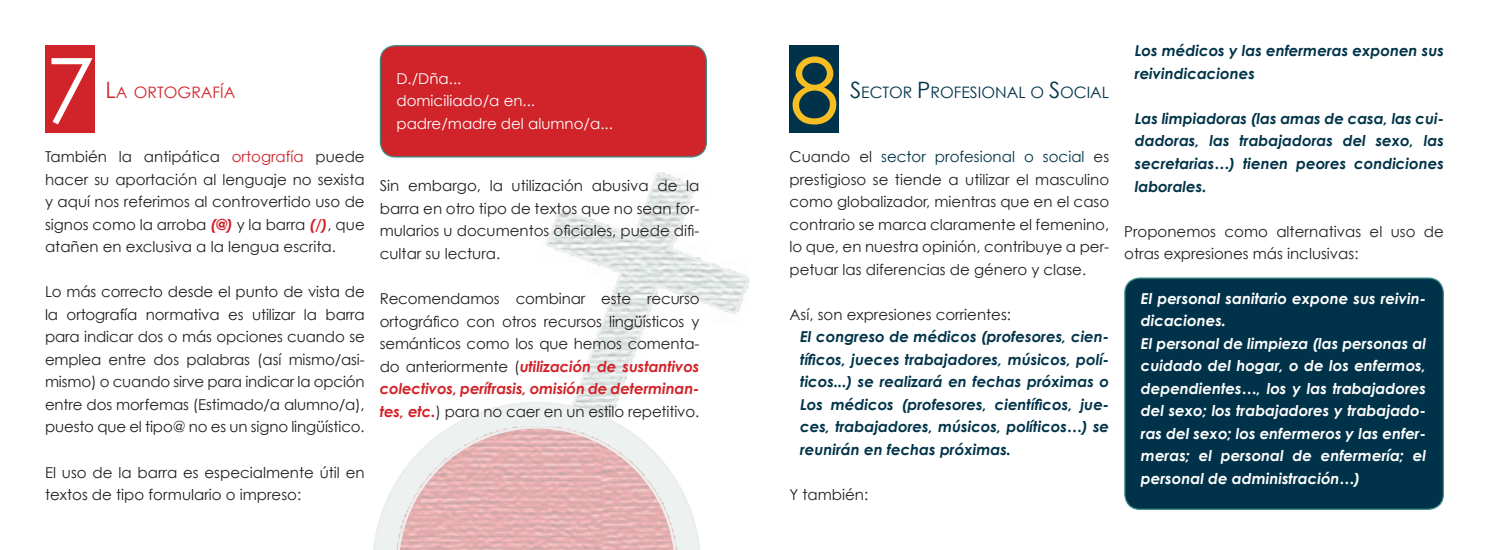
<style>
.page{position:relative;width:1489px;height:550px;background:#fff}
.page>*{position:absolute;margin:0;border:0;box-sizing:border-box;transform-origin:0 0}
.t1{font:90px "Century Gothic";color:#fff}
.t2{font:90px "Century Gothic";color:#f7be23}
.t3{font:15.75px "Century Gothic";color:#003349}
.t4{font:15.75px "Century Gothic";color:#d1232a}
.t5{font:15px/22.5px "Century Gothic";color:#231f20;text-align:justify}
.t6{font:italic 700 15px/22.5px "Century Gothic";color:#003349;text-align:justify}
.t7{font:italic 700 15px/22.5px "Century Gothic";color:#fff}
.t8{font:15px/22.5px "Century Gothic";color:#fff}
.s1{font-size:22.5px}
.s2{color:#d1232a}
.s3{font-weight:700;font-style:italic;color:#d1232a}
.s4{color:#003349}
</style>
<div class="page">
<img style="left:397px;top:426px;width:278px;height:123px">
<svg style="left:545px;top:172px;width:204px;height:248px"></svg>
<div style="left:45px;top:45px;width:50px;height:88px;background:#d1232a"></div>
<div style="left:380px;top:46px;width:326px;height:111px;background:#d1232a;border-radius:15px"></div>
<div style="left:380px;top:45px;width:327px;height:112px;border:1px solid #398d82;border-radius:15px"></div>
<div style="left:789px;top:45px;width:50px;height:88px;background:#003349"></div>
<div style="left:1124px;top:278px;width:319px;height:231px;background:#003349;border-radius:15px"></div>
<div style="left:1124px;top:277px;width:319px;height:232px;border:1px solid #398d82;border-radius:15px"></div>
<h1 class="t1" style="left:45px;top:35px;width:51px">7</h1>
<p class="t4" style="left:106px;top:82px;width:131px"><span class="s1">L</span>A ORTOGRAFÍA</p>
<p class="t8" style="left:396px;top:67px;width:218px">D./Dña...<br>domiciliado/a en... padre/madre del alumno/a...</p>
<p class="t5" style="left:45px;top:145px;width:321px">También la antipática <span class="s2">ortografía</span> puede hacer su aportación al lenguaje no sexista y aquí nos referimos al controvertido uso de signos como la arroba <span class="s3">(@)</span> y la barra <span class="s3">(/)</span>, que atañen en exclusiva a la lengua escrita.</p>
<p class="t5" style="left:45px;top:280px;width:321px">Lo más correcto desde el punto de vista de la ortografía normativa es utilizar la barra para indicar dos o más opciones cuando se emplea entre dos palabras (así mismo/asi&shy;mismo) o cuando sirve para indicar la opción entre dos morfemas (Estimado/a alumno/a), puesto que el tipo@ no es un signo lingüístico.</p>
<p class="t5" style="left:45px;top:460px;width:321px">El uso de la barra es especialmente útil en textos de tipo formulario o impreso:</p>
<p class="t5" style="left:380px;top:174px;width:321px">Sin embargo, la utilización abusiva de la barra en otro tipo de textos que no sean for&shy;mularios u documentos oficiales, puede difi&shy;cultar su lectura.</p>
<p class="t5" style="left:380px;top:287px;width:321px">Recomendamos combinar este recurso ortográfico con otros recursos lingüísticos y semánticos como los que hemos comenta&shy;do anteriormente (<span class="s3">utilización de sustantivos colectivos, perífrasis, omisión de determinan&shy;tes, etc.</span>) para no caer en un estilo repetitivo.</p>
<h1 class="t2" style="left:789px;top:35px;width:51px">8</h1>
<p class="t3" style="left:850px;top:82px;width:261px"><span class="s1">S</span>ECTOR <span class="s1">P</span>ROFESIONAL O <span class="s1">S</span>OCIAL</p>
<p class="t5" style="left:789px;top:145px;width:321px">Cuando el <span class="s4">sector profesional o social</span> es prestigioso se tiende a utilizar el masculino como globalizador, mientras que en el caso contrario se marca claramente el femenino, lo que, en nuestra opinión, contribuye a per&shy;petuar las diferencias de género y clase.</p>
<p class="t5" style="left:789px;top:302px;width:223px">Así, son expresiones corrientes:</p>
<p class="t6" style="left:800px;top:325px;width:310px">El congreso de médicos (profesores, cien&shy;tíficos, jueces trabajadores, músicos, polí&shy;ticos...) se realizará en fechas próximas o Los médicos (profesores, científicos, jue&shy;ces, trabajadores, músicos, políticos…) se reunirán en fechas próximas.</p>
<p class="t5" style="left:789px;top:482px;width:80px">Y también:</p>
<p class="t6" style="left:1134px;top:39px;width:310px">Los médicos y las enfermeras exponen sus reivindicaciones</p>
<p class="t6" style="left:1134px;top:107px;width:310px">Las limpiadoras (las amas de casa, las cui&shy;dadoras, las trabajadoras del sexo, las secretarias…) tienen peores condiciones laborales.</p>
<p class="t5" style="left:1124px;top:219px;width:321px">Proponemos como alternativas el uso de otras expresiones más inclusivas:</p>
<p class="t7" style="left:1140px;top:286px;width:287px">El personal sanitario expone sus reivin&shy;dicaciones.<br>El personal de limpieza (las personas al cuidado del hogar, o de los enfermos, dependientes…, los y las trabajadores del sexo; los trabajadores y trabajado&shy;ras del sexo; los enfermeros y las enfer&shy;meras; el personal de enfermería; el personal de administración…)</p>
</div>
